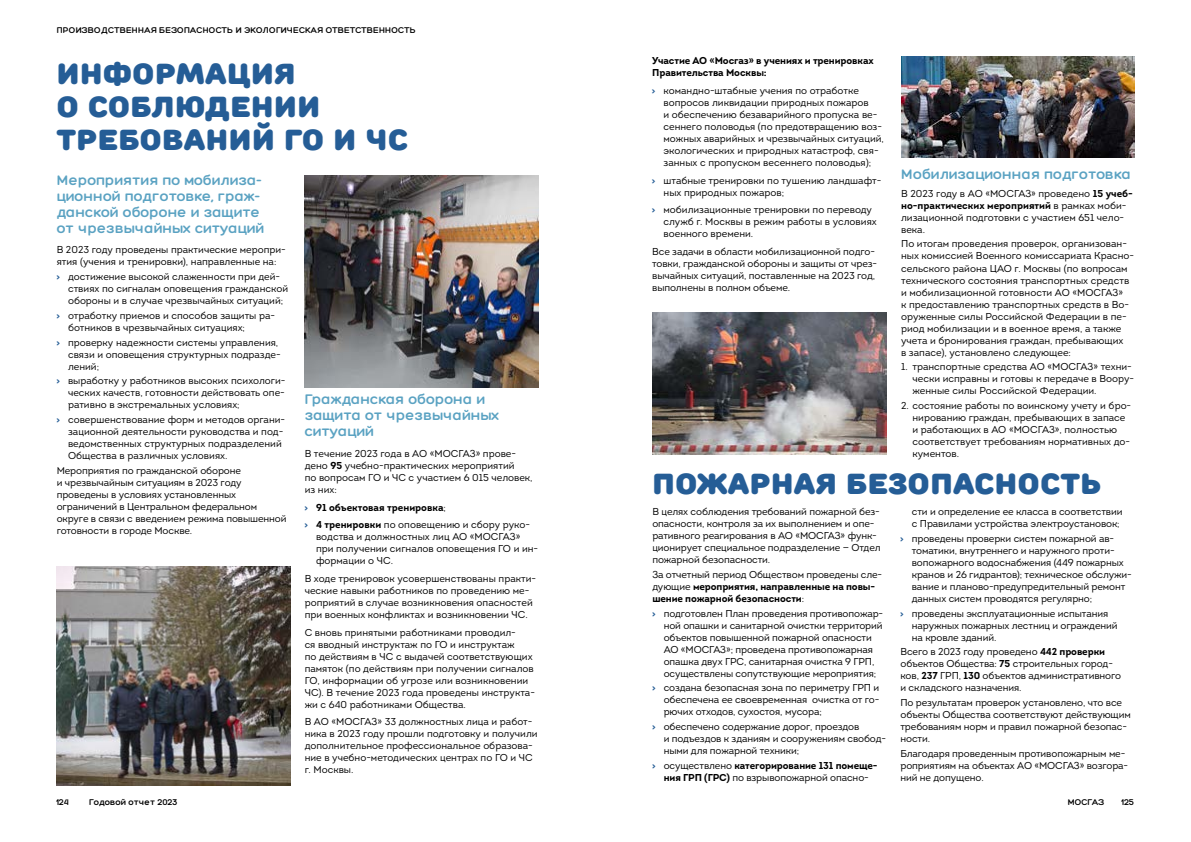
<style>
.page{position:relative;width:1191px;height:842px;background:#fff}
.page>*{position:absolute;margin:0;border:0;box-sizing:border-box;transform-origin:0 0}
.t1{font:900 29px/33px "Rounds";letter-spacing:.025em;color:#255d96}
.t2{font:700 15px/16px "Hero";color:#5aa2c2}
.t3{font:10px/12px "Intro";color:#000}
.t4{font:700 10px/12px "Intro";letter-spacing:-.01em;color:#000}
.t5{font:700 9px "Hero";letter-spacing:.01em;color:#000}
.s1{font-family:"Hero";font-weight:700;color:#255d96}
.s2{font-weight:700}
.s3{font-family:"Hero";color:#255d96}
.s4{font-weight:400}
</style>
<div class="page">
<img style="left:305px;top:176px;width:234px;height:211px">
<img style="left:57px;top:566px;width:234px;height:219px">
<img style="left:652px;top:312px;width:234px;height:143px">
<img style="left:901px;top:57px;width:233px;height:101px">
<p class="t5" style="left:57px;top:25px;width:360px">ПРОИЗВОДСТВЕННАЯ БЕЗОПАСНОСТЬ И ЭКОЛОГИЧЕСКАЯ ОТВЕТСТВЕННОСТЬ</p>
<h1 class="t1" style="left:57px;top:56px;width:352px">ИНФОРМАЦИЯ<br>О СОБЛЮДЕНИИ<br>ТРЕБОВАНИЙ ГО И ЧС</h1>
<h2 class="t2" style="left:57px;top:172px;width:209px">Мероприятия по мобилиза&shy;ционной подготовке, граж&shy;данской обороне и защите от чрезвычайных ситуаций</h2>
<p class="t3" style="left:57px;top:244px;width:231px">В 2023 году проведены практические меропри&shy;ятия (учения и тренировки), направленные на:</p>
<p class="t3" style="left:68px;top:270px;width:221px;text-indent:-11px"><span class="s1">›</span> достижение высокой слаженности при дей&shy;ствиях по сигналам оповещения гражданской обороны и в случае чрезвычайных ситуаций;</p>
<p class="t3" style="left:68px;top:309px;width:209px;text-indent:-11px"><span class="s1">›</span> отработку приемов и способов защиты ра&shy;ботников в чрезвычайных ситуациях;</p>
<p class="t3" style="left:68px;top:336px;width:214px;text-indent:-11px"><span class="s1">›</span> проверку надежности системы управления, связи и оповещения структурных подразде&shy;лений;</p>
<p class="t3" style="left:68px;top:375px;width:219px;text-align:justify;text-indent:-11px"><span class="s1">›</span> выработку у работников высоких психологи&shy;ческих качеств, готовности действовать опе&shy;ративно в экстремальных условиях;</p>
<p class="t3" style="left:68px;top:414px;width:219px;text-indent:-11px"><span class="s1">›</span> совершенствование форм и методов органи&shy;зационной деятельности руководства и под&shy;ведомственных структурных подразделений Общества в различных условиях.</p>
<p class="t3" style="left:57px;top:465px;width:228px">Мероприятия по гражданской обороне<br>и чрезвычай ным ситуациям в 2023 году проведены в условиях установленных ограничений в Центральном федеральном округе в связи с введением режима повышенной готовности в городе Москве.</p>
<h2 class="t2" style="left:305px;top:392px;width:196px">Гражданская оборона и защита от чрезвычайных ситуаций</h2>
<p class="t3" style="left:305px;top:447px;width:229px">В течение 2023 года в АО «МОСГАЗ» прове&shy;дено <span class="s2">95</span> учебно-практических мероприятий<br>по вопросам ГО и ЧС с участием 6 015 человек, из них:</p>
<p class="t4" style="left:305px;top:498px;width:227px;line-height:17.7px"><span class="s3">›</span> 91 объектовая тренировка<span class="s4">;<br></span><span class="s3">›</span> 4 тренировки <span class="s4">по оповещению и сбору руко-</span></p>
<p class="t3" style="left:316px;top:531px;width:224px">водства и должностных лиц АО «МОСГАЗ» при получении сигналов оповещения ГО и ин&shy;формации о ЧС.</p>
<p class="t3" style="left:305px;top:572px;width:233px">В ходе тренировок усовершенствованы практи&shy;ческие навыки работников по проведению ме&shy;роприятий в случае возникновения опасностей при военных конфликтах и возникновении ЧС.</p>
<p class="t3" style="left:305px;top:626px;width:232px">С вновь принятыми работниками проводил-<br>ся вводный инструктаж по ГО и инструктаж<br>по действиям в ЧС с выдачей соответствующих памяток (по действиям при получении сигналов ГО, информации об угрозе или возникновении ЧС). В течение 2023 года проведены инструкта&shy;жи с 640 работниками Общества.</p>
<p class="t3" style="left:305px;top:716px;width:234px">В АО «МОСГАЗ» 33 должностных лица и работ&shy;ника в 2023 году прошли подготовку и получили дополнительное профессиональное образова&shy;ние в учебно-методических центрах по ГО и ЧС г. Москвы.</p>
<p class="t4" style="left:652px;top:55px;width:223px">Участие АО «Мосгаз» в учениях и тренировках<br>Правительства Москвы:</p>
<p class="t3" style="left:663px;top:84px;width:222px;text-indent:-11px"><span class="s1">›</span> командно-штабные учения по отработке вопросов ликвидации природных пожаров<br>и обеспечению безаварийного пропуска ве&shy;сеннего половодья (по предотвращению воз&shy;можных аварийных и чрезвычайных ситуаций, экологических и природных катастроф, свя&shy;занных с пропуском весеннего половодья);</p>
<p class="t3" style="left:663px;top:174px;width:219px;text-indent:-11px"><span class="s1">›</span> штабные тренировки по тушению ландшафт&shy;ных природных пожаров;</p>
<p class="t3" style="left:663px;top:204px;width:215px;text-indent:-11px"><span class="s1">›</span> мобилизационные тренировки по переводу служб г. Москвы в режим работы в условиях военного времени.</p>
<p class="t3" style="left:652px;top:245px;width:226px">Все задачи в области мобилизационной подго&shy;товки, гражданской обороны и защиты от чрез&shy;вычайных ситуаций, поставленные на 2023 год, выполнены в полном объеме.</p>
<h2 class="t2" style="left:901px;top:167px;width:231px">Мобилизационная подготовка</h2>
<p class="t3" style="left:901px;top:187px;width:233px">В 2023 году в АО «МОСГАЗ» проведено <span class="s2">15 учеб&shy;но-практических мероприятий</span> в рамках моби&shy;лизационной подготовки с участием 651 чело&shy;века.</p>
<p class="t3" style="left:901px;top:238px;width:235px">По итогам проведения проверок, организован&shy;ных комиссией Военного комиссариата Красно&shy;сельского района ЦАО г. Москвы (по вопросам технического состояния транспортных средств и мобилизационной готовности АО «МОСГАЗ»<br>к предоставлению транспортных средств в Во&shy;оруженные силы Российской Федерации в пе&shy;риод мобилизации и в военное время, а также учета и бронирования граждан, пребывающих<br>в запасе), установлено следующее:</p>
<p class="t3" style="left:912px;top:361px;width:223px;text-indent:-11px">1. транспортные средства АО «МОСГАЗ» техни&shy;чески исправны и готовы к передаче в Воору&shy;женные силы Российской Федерации.</p>
<p class="t3" style="left:912px;top:400px;width:220px;text-indent:-11px">2. состояние работы по воинскому учету и бро&shy;нированию граждан, пребывающих в запасе и работающих в АО «МОСГАЗ», полностью соответствует требованиям нормативных до&shy;кументов.</p>
<h1 class="t1" style="left:652px;top:466px;width:450px">ПОЖАРНАЯ БЕЗОПАСНОСТЬ</h1>
<p class="t3" style="left:652px;top:505px;width:230px">В целях соблюдения требований пожарной без&shy;опасности, контроля за их выполнением и опе&shy;ративного реагирования в АО «МОСГАЗ» функ&shy;ционирует специальное подразделение — Отдел пожарной безопасности.</p>
<p class="t4" style="left:652px;top:568px;width:231px"><span class="s4">За отчетный период Обществом проведены сле&shy;дующие</span> мероприятия, направленные на повы&shy;шение пожарной безопасности<span class="s4">:</span></p>
<p class="t3" style="left:663px;top:607px;width:221px;text-indent:-11px"><span class="s1">›</span> подготовлен План проведения противопожар&shy;ной опашки и санитарной очистки территорий объектов повышенной пожарной опасности АО «МОСГАЗ»; проведена противопожарная опашка двух ГРС, санитарная очистка 9 ГРП, осуществлены сопутствующие мероприятия;</p>
<p class="t3" style="left:663px;top:682px;width:217px;text-align:justify;text-indent:-11px"><span class="s1">›</span> создана безопасная зона по периметру ГРП и обеспечена ее своевременная очистка от го&shy;рючих отходов, сухостоя, мусора;</p>
<p class="t3" style="left:663px;top:721px;width:224px;text-indent:-11px"><span class="s1">›</span> обеспечено содержание дорог, проездов<br>и подъездов к зданиям и сооружениям свобод&shy;ными для пожарной техники;</p>
<p class="t4" style="left:652px;top:759px;width:227px;text-align:center"><span class="s3">›</span> <span class="s4">осуществлено</span> категорирование 131 помеще&shy;ния ГРП (ГРС) <span class="s4">по взрывопожарной опасно-</span></p>
<p class="t3" style="left:911px;top:505px;width:212px">сти и определение ее класса в соответствии с Правилами устройства электроустановок;</p>
<p class="t3" style="left:911px;top:532px;width:221px;text-indent:-11px"><span class="s1">›</span> проведены проверки систем пожарной ав&shy;томатики, внутреннего и наружного проти&shy;вопожарного водоснабжения (449 пожарных кранов и 26 гидрантов); техническое обслужи&shy;вание и планово-предупредительный ремонт данных систем проводятся регулярно;</p>
<p class="t3" style="left:911px;top:607px;width:207px;text-indent:-11px"><span class="s1">›</span> проведены эксплуатационные испытания наружных пожарных лестниц и ограждений на кровле зданий.</p>
<p class="t3" style="left:900px;top:646px;width:222px">Всего в 2023 году проведено <span class="s2">442 проверки </span>объектов Общества: <span class="s2">75</span> строительных город&shy;ков, <span class="s2">237</span> ГРП, <span class="s2">130</span> объектов административного и складского назначения.</p>
<p class="t3" style="left:900px;top:697px;width:232px">По результатам проверок установлено, что все объекты Общества соответствуют действующим требованиям норм и правил пожарной безопас&shy;ности.</p>
<p class="t3" style="left:900px;top:748px;width:229px">Благодаря проведенным противопожарным ме&shy;роприятиям на объектах АО «МОСГАЗ» возгора&shy;ний не допущено.</p>
<p class="t5" style="left:56px;top:797px;width:14px">124</p>
<p class="t5" style="left:89px;top:797px;width:90px">Годовой отчет 2023</p>
<p class="t5" style="left:1067px;top:797px;width:38px">МОСГАЗ</p>
<p class="t5" style="left:1121px;top:797px;width:15px">125</p>
</div>
